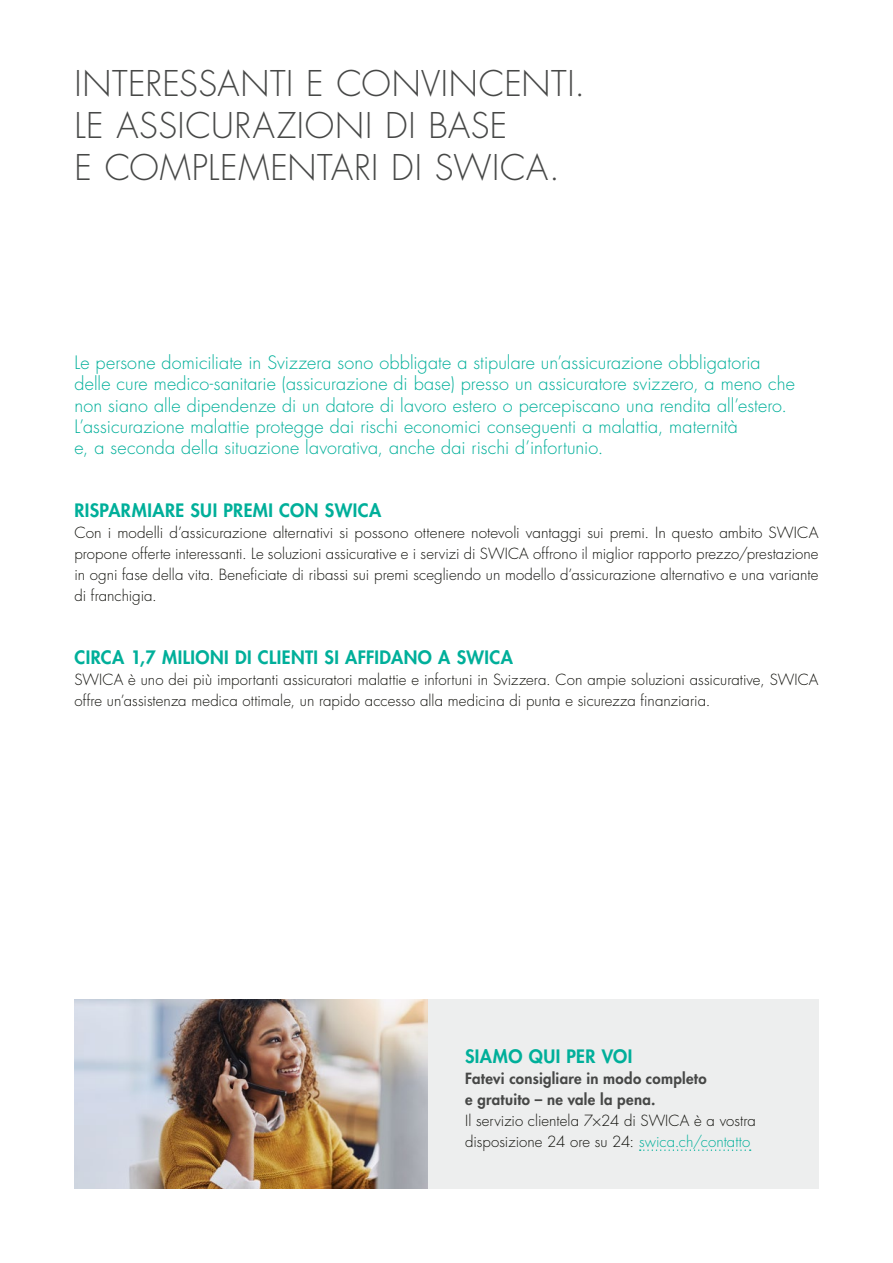
<style>
.page{position:relative;width:893px;height:1263px;background:#fff}
.page>*{position:absolute;margin:0;border:0;box-sizing:border-box;transform-origin:0 0}
.t1{font:300 34.5px/42px "Futura Std";letter-spacing:.02em;color:#474847}
.t2{font:300 18px/21px "Futura Std";letter-spacing:.005em;color:#00af9a}
.t3{font:800 18px "Futura Std";letter-spacing:.025em;color:#00af9a}
.t4{font:300 15px/21px "Futura Std";color:#12120d}
.t5{font:800 15px/21px "Futura Std";letter-spacing:.02em;color:#474847}
.s1{color:#00af9a}
</style>
<div class="page">
<img style="left:74px;top:999px;width:354px;height:189px">
<div style="left:428px;top:999px;width:391px;height:189px;background:#edeeee"></div>
<svg style="left:640px;top:1149px;width:111px;height:2px"></svg>
<h1 class="t1" style="left:74px;top:64px;width:512px">INTERESSANTI E CONVINCENTI.<br>LE ASSICURAZIONI DI BASE<br>E COMPLEMENTARI DI SWICA.</h1>
<p class="t2" style="left:74px;top:353px;width:722px">Le persone domiciliate in Svizzera sono obbligate a stipulare un’assicurazione obbligatoria delle cure medico-sanitarie (assicurazione di base) presso un assicuratore svizzero, a meno che non siano alle dipendenze di un datore di lavoro estero o percepiscano una rendita all’estero.<br>L’assicurazione malattie protegge dai rischi economici conseguenti a malattia, maternità<br>e, a seconda della situazione lavorativa, anche dai rischi d’infortunio.</p>
<p class="t3" style="left:74px;top:498px;width:308px">RISPARMIARE SUI PREMI CON SWICA</p>
<p class="t4" style="left:74px;top:522px;width:746px;text-align:justify">Con i modelli d’assicurazione alternativi si possono ottenere notevoli vantaggi sui premi. In questo ambito SWICA propone offerte interessanti. Le soluzioni assicurative e i servizi di SWICA offrono il miglior rapporto prezzo/prestazione in ogni fase della vita. Beneficiate di ribassi sui premi scegliendo un modello d’assicurazione alternativo e una variante di franchigia.</p>
<p class="t3" style="left:74px;top:645px;width:440px">CIRCA 1,7 MILIONI DI CLIENTI SI AFFIDANO A SWICA</p>
<p class="t4" style="left:74px;top:669px;width:746px">SWICA è uno dei più importanti assicuratori malattie e infortuni in Svizzera. Con ampie soluzioni assicurative, SWICA offre un’assistenza medica ottimale, un rapido accesso alla medicina di punta e sicurezza finanziaria.</p>
<p class="t3" style="left:465px;top:1044px;width:169px">SIAMO QUI PER VOI</p>
<p class="t5" style="left:465px;top:1067px;width:243px">Fatevi consigliare in modo completo e gratuito – ne vale la pena.</p>
<p class="t4" style="left:465px;top:1110px;width:292px">Il servizio clientela 7×24 di SWICA è a vostra disposizione 24 ore su 24: <span class="s1">swica.ch/contatto</span></p>
</div>
